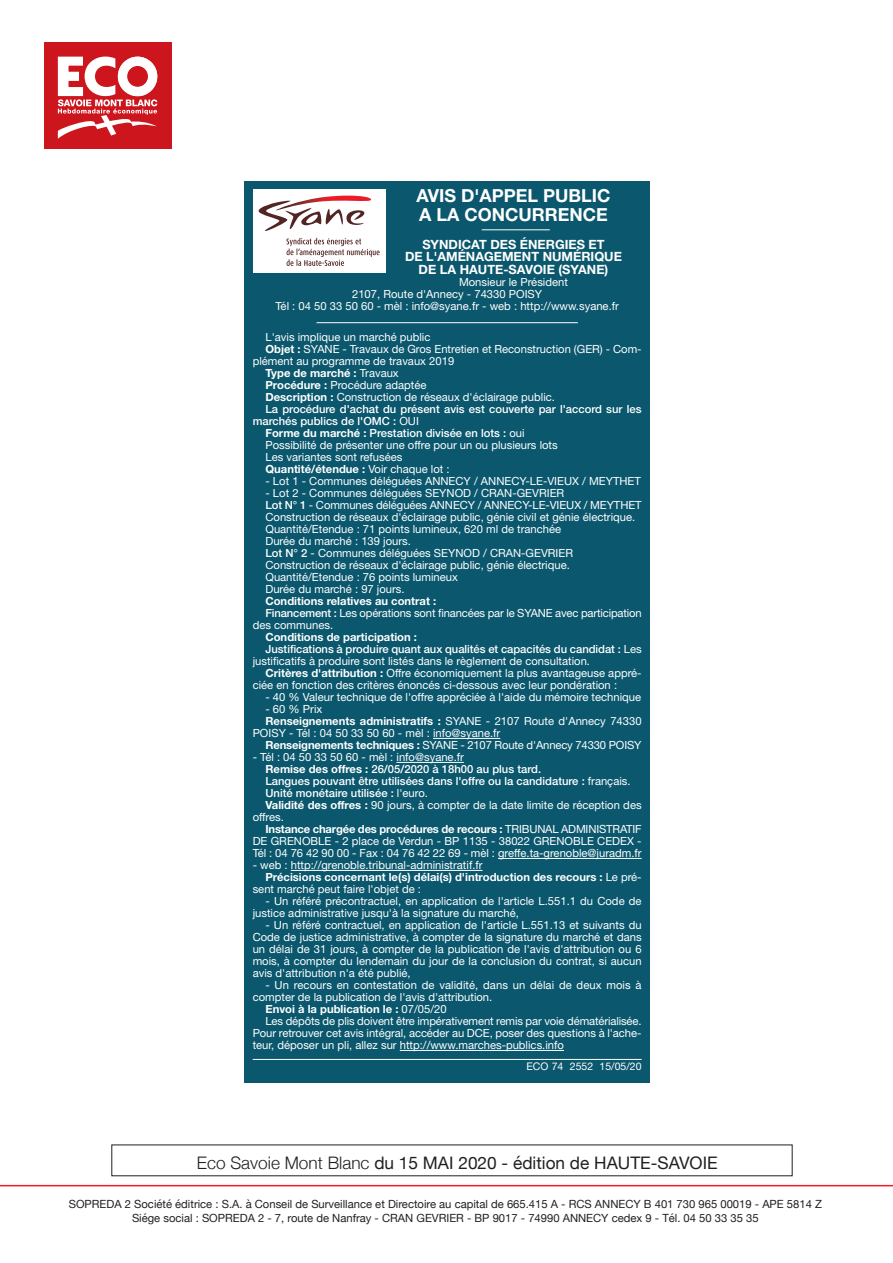
<style>
.page{position:relative;width:893px;height:1263px;background:#fff}
.page>*{position:absolute;margin:0;border:0;box-sizing:border-box;transform-origin:0 0}
.Petit_titre_sans_fil{font:700 18px "Helvetica Neue LT Std";color:#fff}
.t1{font:17.25px "Helvetica Neue";color:#231f20}
.Centré{font:700 12.75px "Helvetica Neue LT Std";color:#fff}
.AL{font:11.25px/12px "Helvetica Neue LT Std";color:#fff}
.AL-2{font:500 11.25px/12px "Helvetica Neue LT Std";color:#fff}
.AL-3{font:700 11.25px/12px "Helvetica Neue LT Std";color:#fff}
.t2{font:11.25px/13.5px "Helvetica Neue";color:#231f20;text-align:center}
.Centré_filet{font:11.25px "Helvetica Neue LT Std";color:#fff}
.Centré-2{font:11.25px "Helvetica Neue LT Std";color:#fff}
.LEG_REF_marché_publi{font:10.5px "Helvetica Neue LT Std";color:#fff}
.s1{font-weight:700}
.s2{font-weight:400}
.s3{font-weight:500}
.s4{font-weight:300}
</style>
<div class="page">
<hr style="left:0;top:1185px;width:893px;height:1px;background:#ee1d23">
<div style="left:44px;top:43px;width:127px;height:106px;background:#cd151d"></div>
<svg style="left:57px;top:56px;width:101px;height:83px"></svg>
<div style="left:244px;top:181px;width:406px;height:901px;background:#0b576d"></div>
<hr style="left:316px;top:322px;width:262px;height:1px;background:#fff">
<hr style="left:433px;top:738px;width:67px;height:1px;background:#fff">
<hr style="left:397px;top:762px;width:67px;height:1px;background:#fff">
<hr style="left:498px;top:858px;width:144px;height:1px;background:#fff">
<hr style="left:291px;top:870px;width:191px;height:1px;background:#fff">
<hr style="left:400px;top:1050px;width:164px;height:1px;background:#fff">
<hr style="left:253px;top:1059px;width:389px;height:1px;background:#fff">
<div style="left:253px;top:189px;width:132px;height:84px;background:#fff"></div>
<svg style="left:258px;top:196px;width:114px;height:35px"></svg>
<svg style="left:286px;top:238px;width:94px;height:28px"></svg>
<hr style="left:482px;top:230px;width:68px;height:1px;background:#fff">
<p class="Petit_titre_sans_fil" style="left:416px;top:185px;width:196px">AVIS D'APPEL PUBLIC</p>
<p class="Petit_titre_sans_fil" style="left:419px;top:203px;width:190px">A LA CONCURRENCE</p>
<p class="Centré" style="left:422px;top:236px;width:184px">SYNDICAT DES ÉNERGIES ET</p>
<p class="Centré" style="left:405px;top:249px;width:218px">DE L'AMÉNAGEMENT NUMÉRIQUE</p>
<p class="Centré" style="left:419px;top:262px;width:191px">DE LA HAUTE-SAVOIE (SYANE)</p>
<p class="Centré-2" style="left:459px;top:275px;width:110px">Monsieur le Président</p>
<p class="Centré-2" style="left:352px;top:287px;width:192px">2107, Route d'Annecy - 74330 POISY</p>
<p class="Centré_filet" style="left:275px;top:299px;width:345px">Tél : 04 50 33 50 60 - mèl : info@syane.fr - web : http://www.syane.fr</p>
<p class="AL" style="left:265px;top:331px;width:167px">L'avis implique un marché public</p>
<p class="AL" style="left:253px;top:343px;width:390px;text-indent:13px"><span class="s1">Objet :</span> SYANE - Travaux de Gros Entretien et Reconstruction (GER) - Com&shy;plément au programme de travaux 2019</p>
<p class="AL-3" style="left:265px;top:367px;width:135px">Type de marché : <span class="s2">Travaux</span></p>
<p class="AL" style="left:265px;top:379px;width:163px"><span class="s1">Procédure :</span> Procédure adaptée</p>
<p class="AL" style="left:265px;top:391px;width:291px"><span class="s1">Description :</span> Construction de réseaux d'éclairage public.</p>
<p class="AL-2" style="left:253px;top:403px;width:390px;text-indent:13px">La procédure d'achat du présent avis est couverte par l'accord sur les marchés publics de l'OMC : <span class="s2">OUI</span></p>
<p class="AL-2" style="left:265px;top:427px;width:261px"><span class="s1">Forme du marché :</span> Prestation divisée en lots : <span class="s2">oui</span></p>
<p class="AL" style="left:265px;top:439px;width:294px">Possibilité de présenter une offre pour un ou plusieurs lots</p>
<p class="AL" style="left:265px;top:451px;width:139px">Les variantes sont refusées</p>
<p class="AL-3" style="left:265px;top:463px;width:186px">Quantité/étendue : <span class="s2">Voir chaque lot :</span></p>
<p class="AL" style="left:265px;top:475px;width:377px">- Lot 1 - Communes déléguées ANNECY / ANNECY-LE-VIEUX / MEYTHET</p>
<p class="AL" style="left:265px;top:487px;width:300px">- Lot 2 - Communes déléguées SEYNOD / CRAN-GEVRIER</p>
<p class="AL" style="left:265px;top:499px;width:378px"><span class="s3">Lot N° 1</span> - Communes déléguées ANNECY / ANNECY-LE-VIEUX / MEYTHET</p>
<p class="AL" style="left:265px;top:511px;width:371px">Construction de réseaux d'éclairage public, génie civil et génie électrique.</p>
<p class="AL" style="left:265px;top:523px;width:297px">Quantité/Etendue : 71 points lumineux, 620 ml de tranchée</p>
<p class="AL" style="left:265px;top:535px;width:147px">Durée du marché : 139 jours.</p>
<p class="AL" style="left:265px;top:547px;width:309px"><span class="s3">Lot N° 2</span> - Communes déléguées SEYNOD / CRAN-GEVRIER</p>
<p class="AL" style="left:265px;top:559px;width:306px">Construction de réseaux d'éclairage public, génie électrique.</p>
<p class="AL" style="left:265px;top:571px;width:194px">Quantité/Etendue : 76 points lumineux</p>
<p class="AL" style="left:265px;top:583px;width:141px">Durée du marché : 97 jours.</p>
<p class="AL-3" style="left:265px;top:595px;width:172px">Conditions relatives au contrat :</p>
<p class="AL" style="left:253px;top:607px;width:391px;text-indent:13px"><span class="s3">Financement :</span> Les opérations sont financées par le SYANE avec participation des communes.</p>
<p class="AL-3" style="left:265px;top:631px;width:153px">Conditions de participation :</p>
<p class="AL" style="left:253px;top:643px;width:390px;text-indent:13px"><span class="s3">Justifications à produire quant aux qualités et capacités du candidat :</span> Les justificatifs à produire sont listés dans le règlement de consultation.</p>
<p class="AL" style="left:253px;top:667px;width:390px;text-indent:13px"><span class="s1">Critères d'attribution :</span> Offre économiquement la plus avantageuse appré&shy;ciée en fonction des critères énoncés ci-dessous avec leur pondération :</p>
<p class="AL" style="left:265px;top:691px;width:377px">- 40 % Valeur technique de l'offre appréciée à l'aide du mémoire technique</p>
<p class="AL" style="left:265px;top:703px;width:58px">- 60 % Prix</p>
<p class="AL" style="left:253px;top:715px;width:390px;text-indent:13px"><span class="s1">Renseignements administratifs :</span> SYANE - 2107 Route d'Annecy 74330<br>POISY - Tél : 04 50 33 50 60 - mèl : info@syane.fr</p>
<p class="AL" style="left:265px;top:739px;width:378px"><span class="s1">Renseignements techniques :</span> SYANE - 2107 Route d'Annecy 74330 POISY</p>
<p class="AL" style="left:253px;top:751px;width:213px">- Tél : 04 50 33 50 60 - mèl : info@syane.fr</p>
<p class="AL-2" style="left:265px;top:763px;width:277px"><span class="s1">Remise des offres :</span> 26/05/2020 à 18h00 au plus tard.</p>
<p class="AL-2" style="left:265px;top:775px;width:367px">Langues pouvant être utilisées dans l'offre ou la candidature : <span class="s2">français.</span></p>
<p class="AL-2" style="left:265px;top:787px;width:164px">Unité monétaire utilisée : <span class="s2">l'euro.</span></p>
<p class="AL" style="left:253px;top:799px;width:390px;text-indent:13px"><span class="s1">Validité des offres :</span> 90 jours, à compter de la date limite de réception des offres.</p>
<p class="AL" style="left:253px;top:823px;width:390px;text-align:justify;text-indent:13px"><span class="s1">Instance chargée des procédures de recours :</span> TRIBUNAL ADMINISTRATIF DE GRENOBLE - 2 place de Verdun - BP 1135 - 38022 GRENOBLE CEDEX - Tél : 04 76 42 90 00 - Fax : 04 76 42 22 69 - mèl : greffe.ta-grenoble@juradm.fr</p>
<p class="AL" style="left:253px;top:859px;width:231px">- web : http://grenoble.tribunal-administratif.fr</p>
<p class="AL-3" style="left:253px;top:871px;width:390px;text-indent:13px">Précisions concernant le(s) délai(s) d'introduction des recours : <span class="s2">Le pré&shy;sent marché peut faire l'objet de :</span></p>
<p class="AL" style="left:253px;top:895px;width:390px;text-indent:13px">- Un référé précontractuel, en application de l'article L.551.1 du Code de justice administrative jusqu'à la signature du marché,</p>
<p class="AL" style="left:253px;top:919px;width:390px;text-align:justify;text-indent:13px">- Un référé contractuel, en application de l'article L.551.13 et suivants du Code de justice administrative, à compter de la signature du marché et dans un délai de 31 jours, à compter de la publication de l'avis d'attribution ou 6 mois, à compter du lendemain du jour de la conclusion du contrat, si aucun avis d'attribution n'a été publié,</p>
<p class="AL" style="left:253px;top:979px;width:390px;text-indent:13px">- Un recours en contestation de validité, dans un délai de deux mois à compter de la publication de l'avis d'attribution.</p>
<p class="AL-3" style="left:265px;top:1003px;width:183px">Envoi à la publication le : <span class="s2">07/05/20</span></p>
<p class="AL" style="left:253px;top:1015px;width:390px;text-align:justify;text-indent:13px">Les dépôts de plis doivent être impérativement remis par voie dématérialisée.<br>Pour retrouver cet avis intégral, accéder au DCE, poser des questions à l'ache&shy;teur, déposer un pli, allez sur http://www.marches-publics.info</p>
<p class="LEG_REF_marché_publi" style="left:527px;top:1060px;width:117px">ECO 74 2552 15/05/20</p>
<h2 class="t1" style="left:197px;top:1150px;width:522px"><span class="s4">Eco Savoie Mont Blanc</span> du 15 MAI 2020 - édition de HAUTE-SAVOIE</h2>
<p class="t2" style="left:69px;top:1198px;width:755px">SOPREDA 2 Société éditrice : S.A. à Conseil de Surveillance et Directoire au capital de 665.415 A - RCS ANNECY B 401 730 965 00019 - APE 5814 Z<br>Siége social : SOPREDA 2 - 7, route de Nanfray - CRAN GEVRIER - BP 9017 - 74990 ANNECY cedex 9 - Tél. 04 50 33 35 35</p>
</div>
